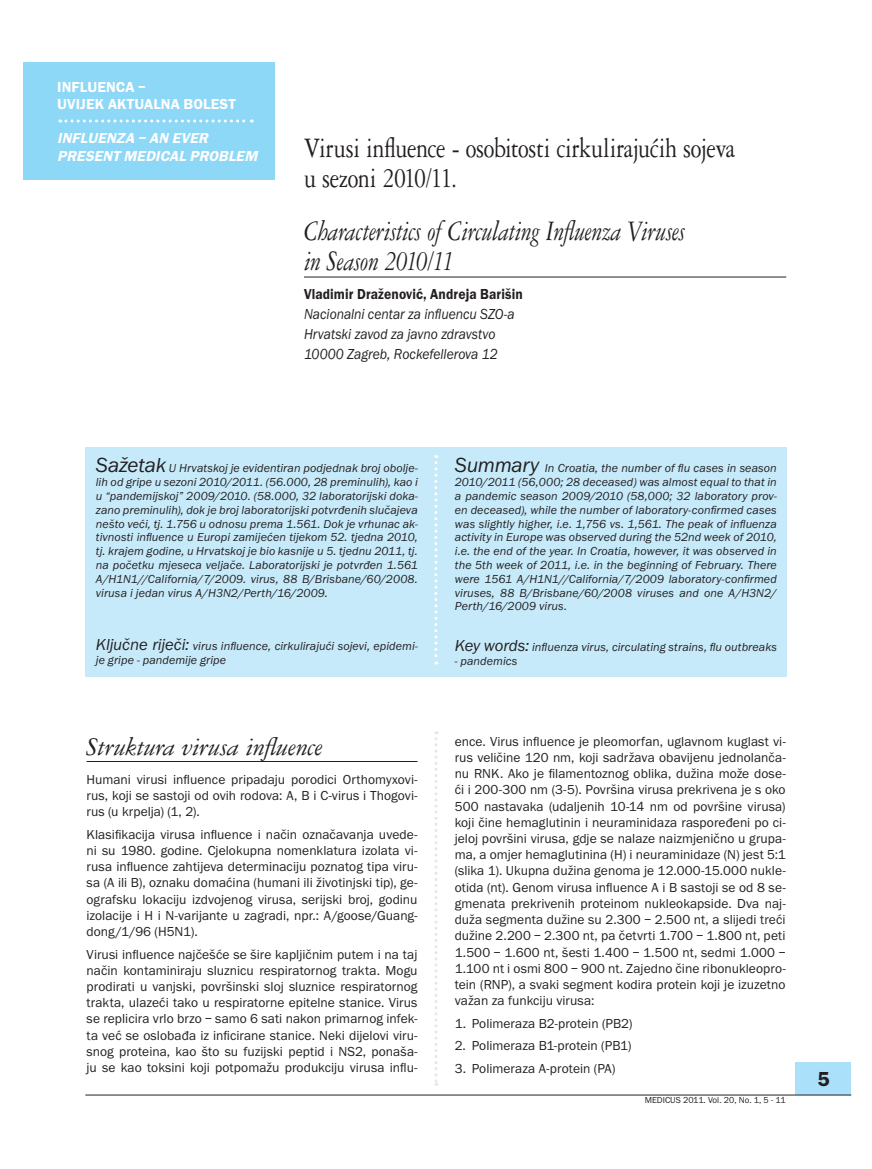
<style>
.page{position:relative;width:872px;height:1169px;background:#fff}
.page>*{position:absolute;margin:0;border:0;box-sizing:border-box;transform-origin:0 0}
.t1{font:30px/30.8px "Garamond Three";letter-spacing:-.02em;color:#231f20;scale:.8 1}
.t2{font:italic 30px/30.8px "Garamond Three";letter-spacing:-.015em;color:#231f20;scale:.8 1}
.t3{font:italic 27px "Garamond Three";letter-spacing:-.015em;color:#231f20}
.t4{font:600 21px "Franklin Got ITCM";color:#231f20}
.t5{font:italic 15px/20.1px "Franklin Got ITCM";color:#231f20;scale:.9 1}
.t6{font:italic 600 15px/17.2px "Franklin Got ITCM";color:#fff}
.t7{font:600 15px "Franklin Got ITCM";letter-spacing:.01em;color:#231f20;scale:.9 1}
.t8{font:600 15px/17.2px "Franklin Got ITCM";letter-spacing:.005em;color:#fff}
.t9{font:13.5px/16.2px "Franklin Got ITCM";color:#231f20;text-align:justify}
.t10{font:italic 12px/13.8px "Franklin Got ITCM";letter-spacing:.01em;color:#231f20;text-align:justify}
.t11{font:9px "Franklin Got ITCM";color:#231f20}
.s1{font-size:21px}
.s2{font-size:16.5px}
</style>
<div class="page">
<div style="left:795px;top:1061px;width:56px;height:33px;background:#aae0f9"></div>
<hr style="left:85px;top:1094px;width:766px;height:1px;background:#231f20">
<div style="left:23px;top:62px;width:252px;height:118px;background:#8dd7f7"></div>
<div style="left:86px;top:447px;width:700px;height:230px;background:#c6eafa"></div>
<svg style="left:434px;top:455px;width:3px;height:209px"></svg>
<svg style="left:60px;top:119px;width:192px;height:3px"></svg>
<svg style="left:434px;top:731px;width:3px;height:354px"></svg>
<hr style="left:87px;top:761px;width:330px;height:1px;background:#231f20">
<hr style="left:304px;top:276px;width:482px;height:1px;background:#231f20">
<p class="t8" style="left:57px;top:78px;width:180px">INFLUENCA –<br>UVIJEK AKTUALNA BOLEST</p>
<p class="t6" style="left:57px;top:130px;width:205px">INFLUENZA – AN EVER<br>PRESENT MEDICAL PROBLEM</p>
<h1 class="t1" style="left:304px;top:132px;width:540px">Virusi influence - osobitosti cirkulirajućih sojeva u sezoni 2010/11.</h1>
<h1 class="t2" style="left:304px;top:215px;width:478px">Characteristics of Circulating Influenza Viruses in Season 2010/11</h1>
<p class="t7" style="left:304px;top:285px;width:244px">Vladimir Draženović, Andreja Barišin</p>
<p class="t5" style="left:304px;top:304px;width:236px">Nacionalni centar za influencu SZO-a<br>Hrvatski zavod za javno zdravstvo<br>10000 Zagreb, Rockefellerova 12</p>
<p class="t10" style="left:96px;top:461px;width:323px"><span class="s1">Sažetak</span> U Hrvatskoj je evidentiran podjednak broj obolje&shy;lih od gripe u sezoni 2010/2011. (56.000, 28 preminulih), kao i u “pandemijskoj” 2009/2010. (58.000, 32 laboratorijski doka&shy;zano preminulih), dok je broj laboratorijski potvrđenih slučajeva nešto veći, tj. 1.756 u odnosu prema 1.561. Dok je vrhunac ak&shy;tivnosti influence u Europi zamijećen tijekom 52. tjedna 2010, tj. krajem godine, u Hrvatskoj je bio kasnije u 5. tjednu 2011, tj. na početku mjeseca veljače. Laboratorijski je potvrđen 1.561<br>A/H1N1//California/7/2009. virus, 88 B/Brisbane/60/2008. virusa i jedan virus A/H3N2/Perth/16/2009.</p>
<p class="t10" style="left:96px;top:639px;width:323px"><span class="s2">Ključne riječi:</span> virus influence, cirkulirajući sojevi, epidemi&shy;je gripe - pandemije gripe</p>
<h2 class="t3" style="left:87px;top:732px;width:237px">Struktura virusa influence</h2>
<p class="t9" style="left:87px;top:771px;width:332px">Humani virusi influence pripadaju porodici Orthomyxovi&shy;rus, koji se sastoji od ovih rodova: A, B i C-virus i Thogovi&shy;rus (u krpelja) (1, 2).</p>
<p class="t9" style="left:87px;top:826px;width:332px">Klasifikacija virusa influence i način označavanja uvede&shy;ni su 1980. godine. Cjelokupna nomenklatura izolata vi&shy;rusa influence zahtijeva determinaciju poznatog tipa viru&shy;sa (A ili B), oznaku domaćina (humani ili životinjski tip), ge&shy;ografsku lokaciju izdvojenog virusa, serijski broj, godinu izolacije i H i N-varijante u zagradi, npr.: A/goose/Guang&shy;dong/1/96 (H5N1).</p>
<p class="t9" style="left:87px;top:945px;width:332px">Virusi influence najčešće se šire kapljičnim putem i na taj način kontaminiraju sluznicu respiratornog trakta. Mogu prodirati u vanjski, površinski sloj sluznice respiratornog trakta, ulazeći tako u respiratorne epitelne stanice. Virus se replicira vrlo brzo – samo 6 sati nakon primarnog infek&shy;ta već se oslobađa iz inficirane stanice. Neki dijelovi viru&shy;snog proteina, kao što su fuzijski peptid i NS2, ponaša&shy;ju se kao toksini koji potpomažu produkciju virusa influ-</p>
<p class="t10" style="left:455px;top:461px;width:323px"><span class="s1">Summary</span> In Croatia, the number of flu cases in season 2010/2011 (56,000; 28 deceased) was almost equal to that in a pandemic season 2009/2010 (58,000; 32 laboratory prov&shy;en deceased), while the number of laboratory-confirmed cases was slightly higher, i.e. 1,756 vs. 1,561. The peak of influenza activity in Europe was observed during the 52nd week of 2010, i.e. the end of the year. In Croatia, however, it was observed in the 5th week of 2011, i.e. in the beginning of February. There were 1561 A/H1N1//California/7/2009 laboratory-confirmed viruses, 88 B/Brisbane/60/2008 viruses and one A/H3N2/ Perth/16/2009 virus.</p>
<p class="t10" style="left:455px;top:640px;width:323px"><span class="s2">Key words:</span> influenza virus, circulating strains, flu outbreaks</p>
<p class="t10" style="left:455px;top:653px;width:64px">- pandemics</p>
<p class="t9" style="left:455px;top:733px;width:332px">ence. Virus influence je pleomorfan, uglavnom kuglast vi&shy;rus veličine 120 nm, koji sadržava obavijenu jednolanča&shy;nu RNK. Ako je filamentoznog oblika, dužina može dose&shy;ći i 200-300 nm (3-5). Površina virusa prekrivena je s oko 500 nastavaka (udaljenih 10-14 nm od površine virusa) koji čine hemaglutinin i neuraminidaza raspoređeni po ci&shy;jeloj površini virusa, gdje se nalaze naizmjenično u grupa&shy;ma, a omjer hemaglutinina (H) i neuraminidaze (N) jest 5:1 (slika 1). Ukupna dužina genoma je 12.000-15.000 nukle&shy;otida (nt). Genom virusa influence A i B sastoji se od 8 se&shy;gmenata prekrivenih proteinom nukleokapside. Dva naj&shy;duža segmenta dužine su 2.300 – 2.500 nt, a slijedi treći dužine 2.200 – 2.300 nt, pa četvrti 1.700 – 1.800 nt, peti 1.500 – 1.600 nt, šesti 1.400 – 1.500 nt, sedmi 1.000 – 1.100 nt i osmi 800 – 900 nt. Zajedno čine ribonukleopro&shy;tein (RNP), a svaki segment kodira protein koji je izuzetno važan za funkciju virusa:</p>
<p class="t9" style="left:455px;top:1015px;width:179px">1. Polimeraza B2-protein (PB2)</p>
<p class="t9" style="left:455px;top:1037px;width:178px">2. Polimeraza B1-protein (PB1)</p>
<p class="t9" style="left:455px;top:1060px;width:162px">3. Polimeraza A-protein (PA)</p>
<p class="t11" style="left:644px;top:1095px;width:142px">MEDICUS 2011. Vol. 20, No. 1, 5 - 11</p>
<h3 class="t4" style="left:817px;top:1067px;width:14px">5</h3>
</div>
